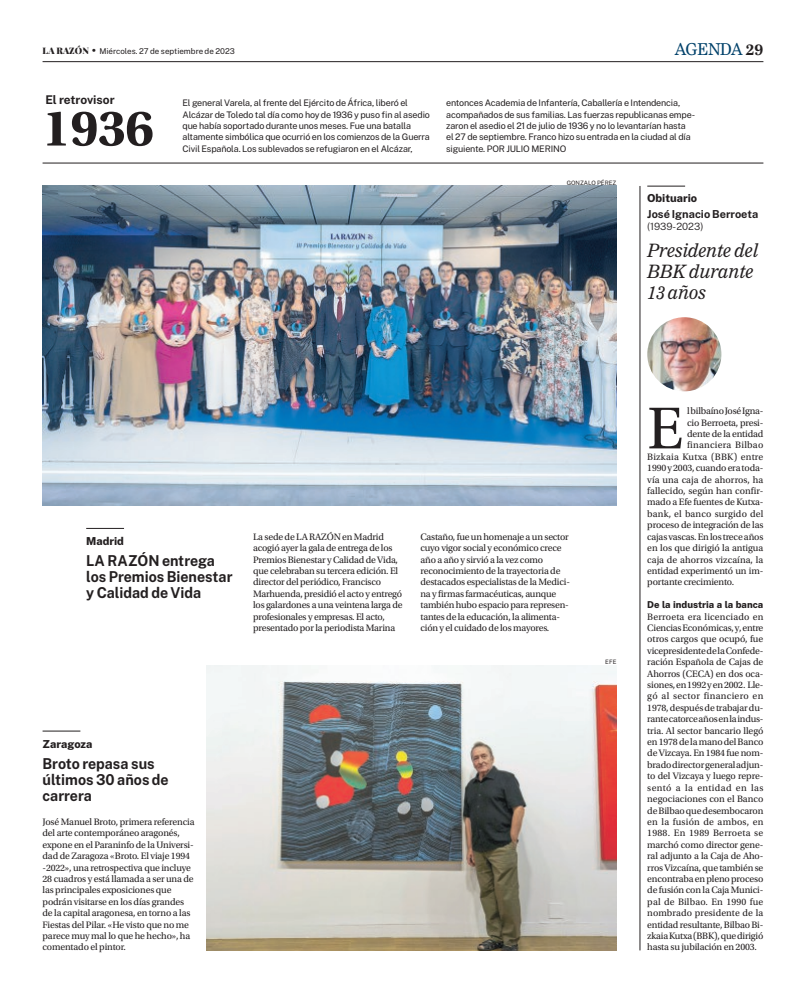
<style>
.page{position:relative;width:806px;height:993px;background:#fff}
.page>*{position:absolute;margin:0;border:0;box-sizing:border-box;transform-origin:0 0}
.t1{font:62.2px "Utopia Std";color:#231f20}
.t2{font:700 53px "Utopia Std";color:#231f20}
.t3{font:italic 18px/21px "Nimrod MT Std";color:#231f20;scale:.95 1}
.t4{font:16px "Nimrod MT Std";letter-spacing:-.02em;color:#00416a;scale:.95 1}
.t5{font:700 15px/16px "Public Sans";color:#231f20;scale:.95 1}
.t6{font:700 12px "Public Sans";color:#231f20}
.t7{font:800 11px "Public Sans";color:#231f20}
.t8{font:700 11px "Public Sans";color:#231f20}
.t9{font:300 10px "Public Sans";color:#231f20}
.t10{font:9.8px/11.4px "Utopia Std";letter-spacing:-.02em;color:#231f20}
.t11{font:9.8px "Utopia Std";letter-spacing:.005em;color:#231f20}
.t12{font:9.8px "Utopia Std";letter-spacing:.02em;color:#231f20}
.t13{font:9.8px "Utopia Std";letter-spacing:.01em;color:#231f20}
.t14{font:9.8px "Utopia Std";letter-spacing:.015em;color:#231f20}
.t15{font:9.8px "Utopia Std";letter-spacing:.025em;color:#231f20}
.t16{font:800 9.5px "Public Sans";color:#231f20}
.t17{font:9px/11.4px "Public Sans";letter-spacing:-.02em;color:#231f20}
.t18{font:8px "Public Sans";color:#231f20}
.t19{font:6px "Public Sans";color:#231f20}
.s1{font-family:"Playfair Display";font-weight:900;font-size:9px}
.s2{font-weight:900;font-size:10px}
.s3{font-weight:700;font-size:15px;color:#231f20}
</style>
<div class="page">
<hr style="left:43px;top:61px;width:720px;height:1px;background:#231f20">
<hr style="left:43px;top:163px;width:720px;height:1px;background:#231f20">
<hr style="left:86px;top:528px;width:38px;height:1px;background:#231f20">
<hr style="left:43px;top:730px;width:37px;height:1px;background:#231f20">
<img style="left:42px;top:186px;width:574px;height:319px">
<img style="left:206px;top:665px;width:410px;height:285px">
<hr style="left:639px;top:186px;width:1px;height:764px;background:#231f20">
<hr style="left:647px;top:186px;width:37px;height:1px;background:#231f20">
<img style="left:647px;top:317px;width:73px;height:74px;border-radius:50%">
<p class="t18" style="left:43px;top:47px;width:194px"><span class="s1">LA RAZÓN</span> <span class="s2">•</span> Miércoles. 27 de septiembre de 2023</p>
<h3 class="t4" style="left:674px;top:40px;width:95px">AGENDA <span class="s3">29</span></h3>
<p class="t6" style="left:45px;top:93px;width:71px">El retrovisor</p>
<p class="t17" style="left:182px;top:97px;width:249px">El general Varela, al frente del Ejército de África, liberó el Alcázar de Toledo tal día como hoy de 1936 y puso fin al asedio que había soportado durante unos meses. Fue una batalla altamente simbólica que ocurrió en los comienzos de la Guerra Civil Española. Los sublevados se refugiaron en el Alcázar,</p>
<p class="t17" style="left:446px;top:97px;width:250px">entonces Academia de Infantería, Caballería e Intendencia, acompañados de sus familias. Las fuerzas republicanas empe&shy;zaron el asedio el 21 de julio de 1936 y no lo levantarían hasta el 27 de septiembre. Franco hizo su entrada en la ciudad al día</p>
<h2 class="t2" style="left:43px;top:96px;width:112px">1936</h2>
<p class="t17" style="left:446px;top:142px;width:122px">siguiente. POR JULIO MERINO</p>
<p class="t19" style="left:566px;top:179px;width:51px">GONZALO PÉREZ</p>
<p class="t7" style="left:647px;top:193px;width:51px">Obituario</p>
<p class="t8" style="left:647px;top:208px;width:112px">José Ignacio Berroeta</p>
<p class="t9" style="left:647px;top:222px;width:58px">(1939-2023)</p>
<h3 class="t3" style="left:646px;top:240px;width:118px">Presidente del<br>BBK durante<br>13 años</h3>
<p class="t7" style="left:86px;top:536px;width:39px">Madrid</p>
<h3 class="t5" style="left:86px;top:552px;width:155px">LA RAZÓN entrega los Premios Bienestar y Calidad de Vida</h3>
<p class="t10" style="left:253px;top:531px;width:151px">La sede de LA RAZÓN en Madrid acogió ayer la gala de entrega de los Premios Bienestar y Calidad de Vida, que celebraban su tercera edición. El director del periódico, Francisco Marhuenda, presidió el acto y entregó los galardones a una veintena larga de profesionales y empresas. El acto, presentado por la periodista Marina</p>
<p class="t10" style="left:420px;top:531px;width:151px">Castaño, fue un homenaje a un sector cuyo vigor social y económico crece año a año y sirvió a la vez como reconocimiento de la trayectoria de destacados especialistas de la Medici&shy;na y firmas farmacéuticas, aunque también hubo espacio para represen&shy;tantes de la educación, la alimenta&shy;ción y el cuidado de los mayores.</p>
<p class="t7" style="left:43px;top:738px;width:51px">Zaragoza</p>
<h3 class="t5" style="left:43px;top:755px;width:134px">Broto repasa sus últimos 30 años de carrera</h3>
<p class="t10" style="left:43px;top:816px;width:153px">José Manuel Broto, primera referencia del arte contemporáneo aragonés, expone en el Paraninfo de la Universi&shy;dad de Zaragoza «Broto. El viaje 1994 -2022», una retrospectiva que incluye 28 cuadros y está llamada a ser una de las principales exposiciones que podrán visitarse en los días grandes de la capital aragonesa, en torno a las Fiestas del Pilar. «He visto que no me parece muy mal lo que he hecho», ha comentado el pintor.</p>
<p class="t19" style="left:605px;top:658px;width:13px">EFE</p>
<h1 class="t1" style="left:647px;top:396px;width:37px">E</h1>
<p class="t10" style="left:686px;top:405px;width:78px">l bilbaíno José Igna-</p>
<p class="t10" style="left:686px;top:417px;width:78px">cio Berroeta, presi-</p>
<p class="t10" style="left:686px;top:428px;width:78px">dente de la entidad</p>
<p class="t15" style="left:686px;top:440px;width:78px">financiera Bilbao</p>
<p class="t12" style="left:647px;top:451px;width:118px">Bizkaia Kutxa (BBK) entre</p>
<p class="t10" style="left:647px;top:462px;width:118px">1990 y 2003, cuando era toda-</p>
<p class="t13" style="left:647px;top:474px;width:118px">vía una caja de ahorros, ha</p>
<p class="t11" style="left:647px;top:485px;width:118px">fallecido, según han confir-</p>
<p class="t10" style="left:647px;top:496px;width:118px">mado a Efe fuentes de Kutxa-</p>
<p class="t14" style="left:647px;top:508px;width:118px">bank, el banco surgido del</p>
<p class="t10" style="left:647px;top:519px;width:118px">proceso de integración de las</p>
<p class="t10" style="left:647px;top:531px;width:118px">cajas vascas. En los trece años</p>
<p class="t10" style="left:647px;top:542px;width:118px">en los que dirigió la antigua</p>
<p class="t11" style="left:647px;top:554px;width:118px">caja de ahorros vizcaína, la</p>
<p class="t10" style="left:647px;top:565px;width:118px">entidad experimentó un im-</p>
<p class="t10" style="left:647px;top:576px;width:88px">portante crecimiento.</p>
<p class="t16" style="left:647px;top:600px;width:118px">De la industria a la banca</p>
<p class="t10" style="left:647px;top:610px;width:118px;text-align:justify">Berroeta era licenciado en Ciencias Económicas, y, entre otros cargos que ocupó, fue vicepresidente de la Confede&shy;ración Española de Cajas de Ahorros (CECA) en dos oca&shy;siones, en 1992 y en 2002. Lle&shy;gó al sector financiero en 1978, después de trabajar du&shy;rante catorce años en la indus&shy;tria. Al sector bancario llegó en 1978 de la mano del Banco de Vizcaya. En 1984 fue nom&shy;brado director general adjun&shy;to del Vizcaya y luego repre&shy;sentó a la entidad en las negociaciones con el Banco de Bilbao que desembocaron en la fusión de ambos, en 1988. En 1989 Berroeta se marchó como director gene&shy;ral adjunto a la Caja de Aho&shy;rros Vizcaína, que también se encontraba en pleno proceso de fusión con la Caja Munici&shy;pal de Bilbao. En 1990 fue nombrado presidente de la entidad resultante, Bilbao Bi&shy;zkaia Kutxa (BBK), que dirigió hasta su jubilación en 2003.</p>
</div>
